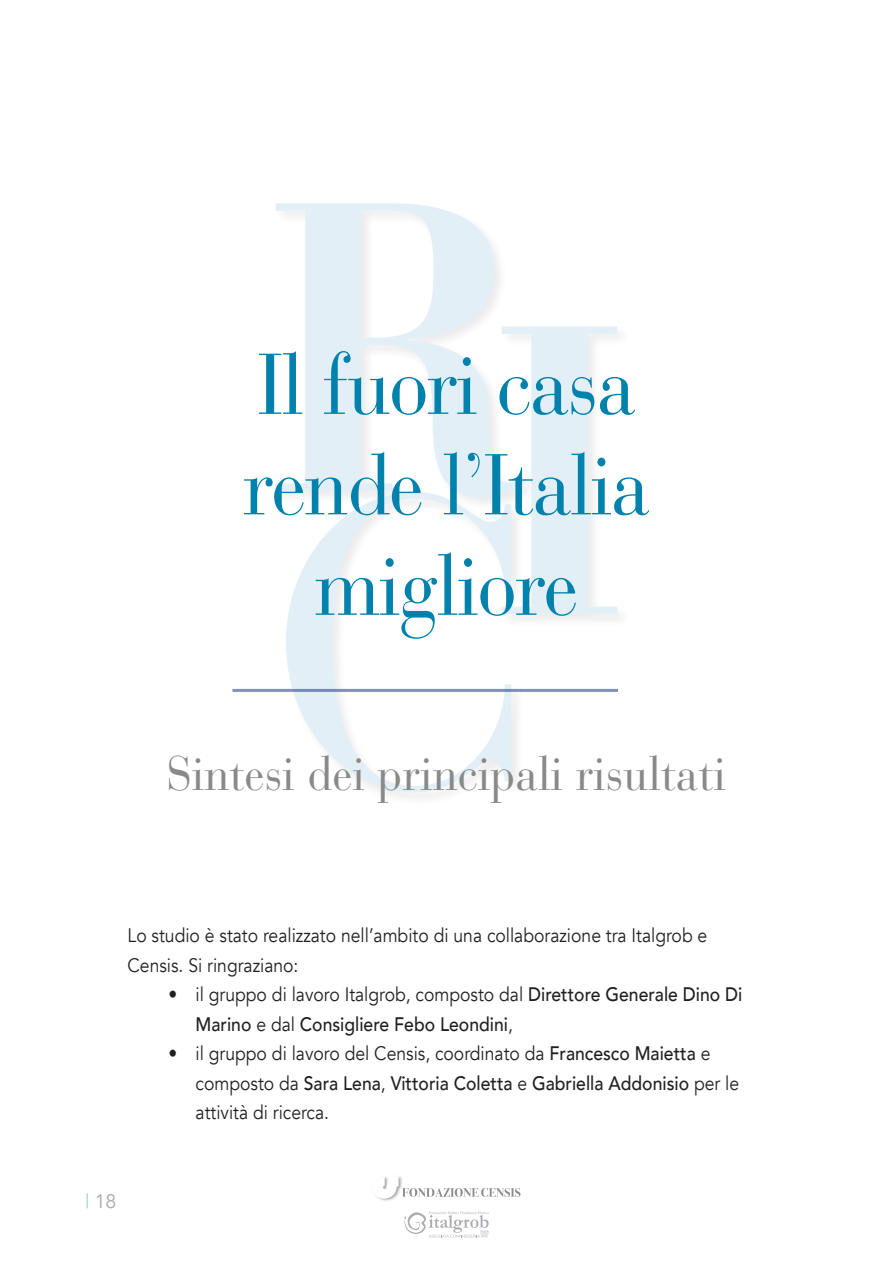
<style>
.page{position:relative;width:893px;height:1263px;background:#fff}
.page>*{position:absolute;margin:0;border:0;box-sizing:border-box;transform-origin:0 0}
.t1{font:85.5px/100.5px "Bauer Bodoni Std";letter-spacing:-.02em;color:#0082ac;text-align:center;scale:.92 1}
.t2{font:48px "Bauer Bodoni Std";color:#898a88;scale:.94 1}
.t3{font:19.5px/29.5px "Avenir";color:#231f20;scale:.9 1}
.t4{font:500 19.5px/29.5px "Avenir";color:#231f20;scale:.9 1}
.t5{font:19.5px "Avenir";color:#a8a9ad}
.s1{font-weight:400}
.s2{font-weight:500}
.s3{color:#abc8db}
</style>
<div class="page">
<svg style="left:403px;top:1188px;width:117px;height:9px"></svg>
<img style="left:376px;top:1176px;width:26px;height:25px">
<svg style="left:404px;top:1211px;width:85px;height:26px"></svg>
<svg style="left:276px;top:203px;width:249px;height:292px"></svg>
<svg style="left:502px;top:327px;width:115px;height:287px"></svg>
<svg style="left:286px;top:492px;width:225px;height:300px"></svg>
<hr style="left:232px;top:689px;width:386px;height:3px;background:#253f8e">
<h1 class="t1" style="left:243px;top:335px;width:444px">Il fuori casa rende l’Italia migliore</h1>
<h2 class="t2" style="left:167px;top:745px;width:596px">Sintesi dei principali risultati</h2>
<p class="t3" style="left:128px;top:921px;width:646px">Lo studio è stato realizzato nell’ambito di una collaborazione tra Italgrob e<br>Censis. Si ringraziano:</p>
<p class="t4" style="left:196px;top:978px;width:609px;text-indent:-27px"><span class="s1">• il gruppo di lavoro Italgrob, composto dal</span> Direttore Generale Dino Di<br>Marino <span class="s1">e dal</span> Consigliere Febo Leondini<span class="s1">,</span></p>
<p class="t3" style="left:196px;top:1039px;width:605px;text-indent:-27px">• il gruppo di lavoro del Censis, coordinato da <span class="s2">Francesco Maietta</span> e composto da <span class="s2">Sara Lena</span>, <span class="s2">Vittoria Coletta</span> e <span class="s2">Gabriella Addonisio</span> per le attività di ricerca.</p>
<p class="t5" style="left:85px;top:1190px;width:33px"><span class="s3">|</span> 18</p>
</div>
